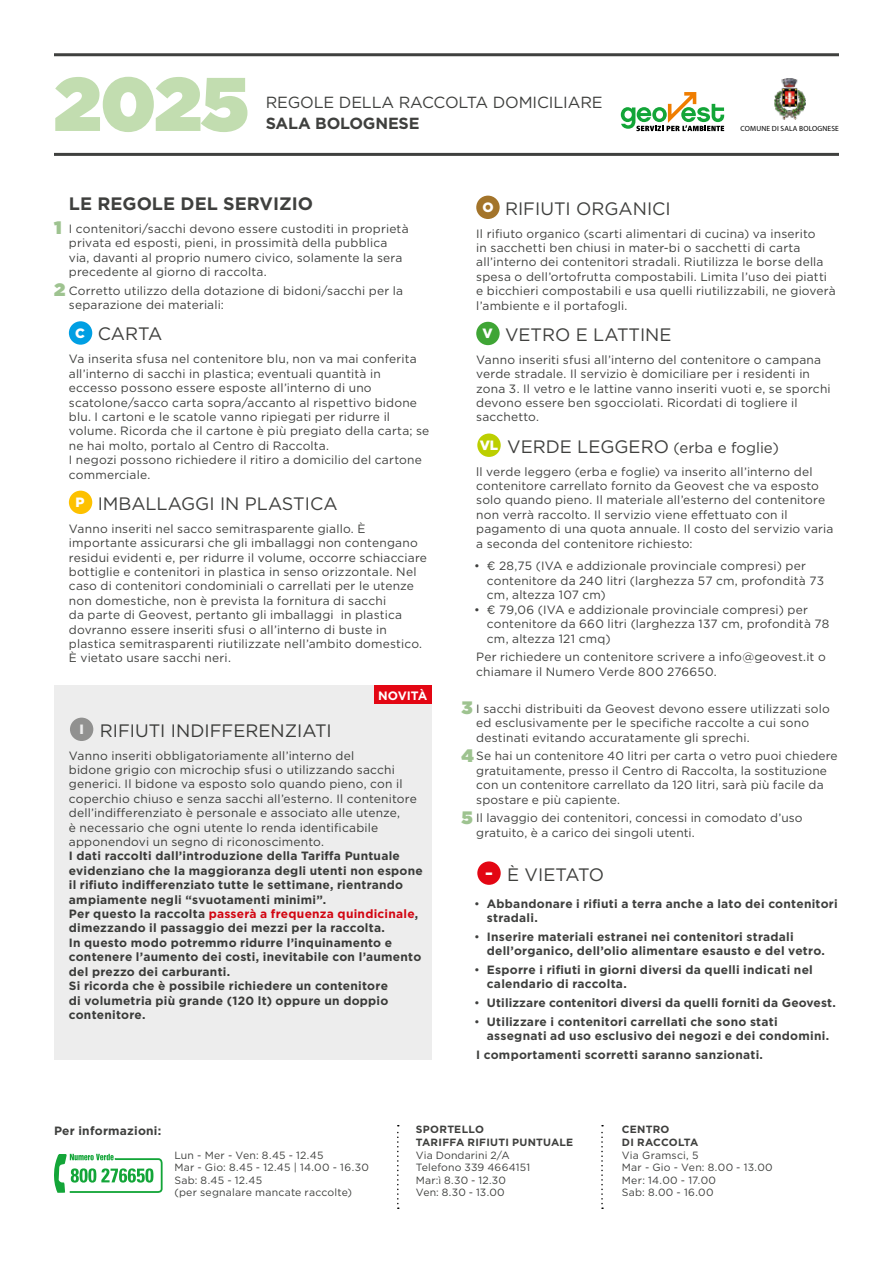
<style>
.page{position:relative;width:893px;height:1263px;background:#fff}
.page>*{position:absolute;margin:0;border:0;box-sizing:border-box;transform-origin:0 0}
.t1{font:900 75.75px "Gotham";color:#c2ddb0}
.t2{font:18px "Gotham";color:#3f403e}
.t3{font:700 18px "Gotham";color:#3f403e}
.t4{font:18px "Gotham";letter-spacing:-.025em;color:#3f403e}
.t5{font:16.05px "Gotham";letter-spacing:-.01em;color:#3f403e}
.t6{font:700 16.05px "Gotham";letter-spacing:-.01em;color:#3f403e}
.t7{font:15px "Gotham";color:#3f403e}
.t8{font:700 12.15px "Gotham";color:#fff}
.t9{font:12px/14.4px "Gotham";letter-spacing:.015em;color:#3f403e}
.t10{font:700 12px/14.4px "Gotham";letter-spacing:.02em;color:#3f403e}
.t11{font:10.5px/12.6px "Gotham";letter-spacing:.02em;color:#3f403e}
.t12{font:700 10.5px/12.6px "Gotham";letter-spacing:.02em;color:#3f403e}
.t13{font:7.5px "Myriad Pro";letter-spacing:.02em;color:#000}
.s1{font-weight:900;font-size:18px;color:#9ec390}
.s2{color:#e30613}
.s3{font-size:18px}
.s4{font-weight:400}
</style>
<div class="page">
<div style="left:54px;top:686px;width:378px;height:374px;background:#ededed"></div>
<div style="left:69px;top:321px;width:23px;height:24px;background:#009fe3;border-radius:50%"></div>
<div style="left:69px;top:491px;width:23px;height:23px;background:#fdc100;border-radius:50%"></div>
<div style="left:70px;top:718px;width:23px;height:23px;background:#919190;border-radius:50%"></div>
<div style="left:476px;top:196px;width:24px;height:23px;background:#a3742a;border-radius:50%"></div>
<div style="left:476px;top:322px;width:24px;height:23px;background:#3fa535;border-radius:50%"></div>
<div style="left:477px;top:433px;width:24px;height:24px;background:#bccf00;border-radius:50%"></div>
<div style="left:477px;top:861px;width:24px;height:24px;background:#e30613;border-radius:50%"></div>
<hr style="left:54px;top:153px;width:785px;height:3px;background:#3f403e">
<hr style="left:54px;top:53px;width:785px;height:3px;background:#3f403e">
<svg style="left:54px;top:1154px;width:109px;height:39px"></svg>
<svg style="left:397px;top:1125px;width:2px;height:84px"></svg>
<svg style="left:601px;top:1125px;width:2px;height:84px"></svg>
<div style="left:374px;top:686px;width:58px;height:18px;background:#e30613"></div>
<svg style="left:621px;top:92px;width:103px;height:39px"></svg>
<img style="left:774px;top:78px;width:31px;height:41px">
<h1 class="t1" style="left:54px;top:60px;width:196px">2025</h1>
<h3 class="t5" style="left:266px;top:92px;width:338px">REGOLE DELLA RACCOLTA DOMICILIARE</h3>
<h3 class="t6" style="left:266px;top:113px;width:155px">SALA BOLOGNESE</h3>
<p class="t13" style="left:741px;top:124px;width:100px">COMUNE DI SALA BOLOGNESE</p>
<h2 class="t3" style="left:69px;top:192px;width:246px">LE REGOLE DEL SERVIZIO</h2>
<p class="t9" style="left:69px;top:221px;width:341px;text-indent:-15px"><span class="s1">1</span> I contenitori/sacchi devono essere custoditi in proprietà privata ed esposti, pieni, in prossimità della pubblica via, davanti al proprio numero civico, solamente la sera precedente al giorno di raccolta.</p>
<p class="t9" style="left:69px;top:283px;width:336px;text-indent:-15px"><span class="s1">2</span> Corretto utilizzo della dotazione di bidoni/sacchi per la separazione dei materiali:</p>
<h2 class="t2" style="left:75px;top:322px;width:89px"><sup>C</sup> CARTA</h2>
<p class="t9" style="left:69px;top:352px;width:362px">Va inserita sfusa nel contenitore blu, non va mai conferita all’interno di sacchi in plastica; eventuali quantità in eccesso possono essere esposte all’interno di uno scatolone/sacco carta sopra/accanto al rispettivo bidone blu. I cartoni e le scatole vanno ripiegati per ridurre il volume. Ricorda che il cartone è più pregiato della carta; se ne hai molto, portalo al Centro di Raccolta.<br>I negozi possono richiedere il ritiro a domicilio del cartone commerciale.</p>
<h2 class="t2" style="left:76px;top:492px;width:263px"><sup>P</sup> IMBALLAGGI IN PLASTICA</h2>
<p class="t9" style="left:69px;top:521px;width:360px">Vanno inseriti nel sacco semitrasparente giallo. È importante assicurarsi che gli imballaggi non contengano residui evidenti e, per ridurre il volume, occorre schiacciare bottiglie e contenitori in plastica in senso orizzontale. Nel caso di contenitori condominiali o carrellati per le utenze non domestiche, non è prevista la fornitura di sacchi<br>da parte di Geovest, pertanto gli imballaggi in plastica dovranno essere inseriti sfusi o all’interno di buste in plastica semitrasparenti riutilizzate nell’ambito domestico.<br>È vietato usare sacchi neri.</p>
<p class="t8" style="left:378px;top:687px;width:51px">NOVITÀ</p>
<h2 class="t2" style="left:79px;top:719px;width:254px"><sup>I</sup> RIFIUTI INDIFFERENZIATI</h2>
<p class="t9" style="left:69px;top:748px;width:349px">Vanno inseriti obbligatoriamente all’interno del<br>bidone grigio con microchip sfusi o utilizzando sacchi generici. Il bidone va esposto solo quando pieno, con il coperchio chiuso e senza sacchi all’esterno. Il contenitore dell’indifferenziato è personale e associato alle utenze,<br>è necessario che ogni utente lo renda identificabile apponendovi un segno di riconoscimento.</p>
<p class="t10" style="left:69px;top:849px;width:356px">I dati raccolti dall’introduzione della Tariffa Puntuale evidenziano che la maggioranza degli utenti non espone il rifiuto indifferenziato tutte le settimane, rientrando ampiamente negli “svuotamenti minimi”.<br>Per questo la raccolta <span class="s2">passerà a frequenza quindicinale</span>, dimezzando il passaggio dei mezzi per la raccolta.<br>In questo modo potremmo ridurre l’inquinamento e contenere l’aumento dei costi, inevitabile con l’aumento del prezzo dei carburanti.<br>Si ricorda che è possibile richiedere un contenitore<br>di volumetria più grande (120 lt) oppure un doppio contenitore.</p>
<h2 class="t2" style="left:482px;top:197px;width:190px"><sup>O</sup> RIFIUTI ORGANICI</h2>
<p class="t9" style="left:476px;top:226px;width:361px">Il rifiuto organico (scarti alimentari di cucina) va inserito<br>in sacchetti ben chiusi in mater-bi o sacchetti di carta all’interno dei contenitori stradali. Riutilizza le borse della spesa o dell’ortofrutta compostabili. Limita l’uso dei piatti e bicchieri compostabili e usa quelli riutilizzabili, ne gioverà l’ambiente e il portafogli.</p>
<h2 class="t2" style="left:482px;top:323px;width:191px"><sup>V</sup> VETRO E LATTINE</h2>
<p class="t9" style="left:476px;top:352px;width:356px">Vanno inseriti sfusi all’interno del contenitore o campana verde stradale. Il servizio è domiciliare per i residenti in zona 3. Il vetro e le lattine vanno inseriti vuoti e, se sporchi devono essere ben sgocciolati. Ricordati di togliere il sacchetto.</p>
<p class="t7" style="left:480px;top:438px;width:301px"><sup>VL</sup> <span class="s3">VERDE LEGGERO</span> (erba e foglie)</p>
<p class="t9" style="left:476px;top:464px;width:359px">ll verde leggero (erba e foglie) va inserito all’interno del contenitore carrellato fornito da Geovest che va esposto solo quando pieno. Il materiale all’esterno del contenitore non verrà raccolto. Il servizio viene effettuato con il pagamento di una quota annuale. Il costo del servizio varia a seconda del contenitore richiesto:</p>
<p class="t9" style="left:487px;top:559px;width:339px;text-indent:-13px">• € 28,75 (IVA e addizionale provinciale compresi) per contenitore da 240 litri (larghezza 57 cm, profondità 73 cm, altezza 107 cm)</p>
<p class="t9" style="left:487px;top:602px;width:344px;text-indent:-13px">• € 79,06 (IVA e addizionale provinciale compresi) per contenitore da 660 litri (larghezza 137 cm, profondità 78 cm, altezza 121 cmq)</p>
<p class="t9" style="left:476px;top:649px;width:351px">Per richiedere un contenitore scrivere a info@geovest.it o chiamare il Numero Verde 800 276650.</p>
<p class="t9" style="left:476px;top:701px;width:355px;text-indent:-15px"><span class="s1">3</span> I sacchi distribuiti da Geovest devono essere utilizzati solo ed esclusivamente per le specifiche raccolte a cui sono destinati evitando accuratamente gli sprechi.</p>
<p class="t9" style="left:476px;top:749px;width:363px;text-indent:-15px"><span class="s1">4</span> Se hai un contenitore 40 litri per carta o vetro puoi chiedere gratuitamente, presso il Centro di Raccolta, la sostituzione con un contenitore carrellato da 120 litri, sarà più facile da spostare e più capiente.</p>
<p class="t9" style="left:476px;top:810px;width:328px;text-indent:-15px"><span class="s1">5</span> Il lavaggio dei contenitori, concessi in comodato d’uso gratuito, è a carico dei singoli utenti.</p>
<h2 class="t4" style="left:485px;top:863px;width:120px"><sup>–</sup> È VIETATO</h2>
<p class="t10" style="left:487px;top:896px;width:352px;text-indent:-13px"><span class="s4">•</span> Abbandonare i rifiuti a terra anche a lato dei contenitori stradali.</p>
<p class="t10" style="left:487px;top:929px;width:340px;text-indent:-13px"><span class="s4">•</span> Inserire materiali estranei nei contenitori stradali dell’organico, dell’olio alimentare esausto e del vetro.</p>
<p class="t10" style="left:487px;top:962px;width:327px;text-indent:-13px"><span class="s4">•</span> Esporre i rifiuti in giorni diversi da quelli indicati nel calendario di raccolta.</p>
<p class="t10" style="left:474px;top:995px;width:363px"><span class="s4">•</span> Utilizzare contenitori diversi da quelli forniti da Geovest.</p>
<p class="t10" style="left:487px;top:1014px;width:344px;text-indent:-13px"><span class="s4">•</span> Utilizzare i contenitori carrellati che sono stati assegnati ad uso esclusivo dei negozi e dei condomini.</p>
<p class="t10" style="left:476px;top:1047px;width:288px">I comportamenti scorretti saranno sanzionati.</p>
<p class="t10" style="left:54px;top:1123px;width:109px">Per informazioni:</p>
<p class="t11" style="left:174px;top:1148px;width:196px">Lun - Mer - Ven: 8.45 - 12.45<br>Mar - Gio: 8.45 - 12.45 | 14.00 - 16.30<br>Sab: 8.45 - 12.45<br>(per segnalare mancate raccolte)</p>
<p class="t12" style="left:416px;top:1123px;width:159px">SPORTELLO<br>TARIFFA RIFIUTI PUNTUALE</p>
<p class="t11" style="left:416px;top:1148px;width:116px">Via Dondarini 2/A<br>Telefono 339 4664151<br>Mar:ì 8.30 - 12.30<br>Ven: 8.30 - 13.00</p>
<p class="t12" style="left:622px;top:1123px;width:78px">CENTRO<br>DI RACCOLTA</p>
<p class="t11" style="left:622px;top:1148px;width:152px">Via Gramsci, 5<br>Mar - Gio - Ven: 8.00 - 13.00<br>Mer: 14.00 - 17.00<br>Sab: 8.00 - 16.00</p>
</div>
